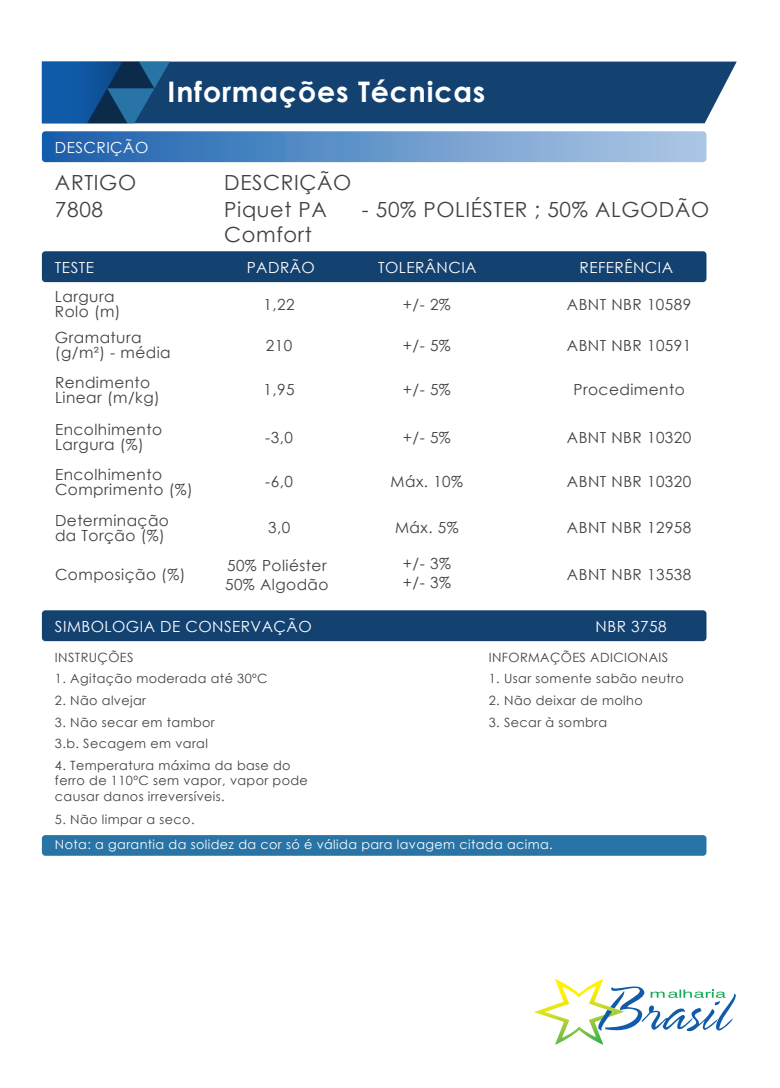
<style>
.page{position:relative;width:780px;height:1088px;background:#fff}
.page>*{position:absolute;margin:0;border:0;box-sizing:border-box;transform-origin:0 0}
.t1{font:700 28.38px "Century Gothic";letter-spacing:.03em;color:#fff}
.t2{font:20.88px/25.8px "Century Gothic";letter-spacing:.03em;color:#424142}
.t3{font:15.38px/15.4px "Century Gothic";letter-spacing:.03em;color:#424142}
.t4{font:15.38px "Century Gothic";letter-spacing:.03em;color:#fff}
.t5{font:12.75px/15.4px "Century Gothic";letter-spacing:.03em;color:#424142}
.t6{font:12.75px "Century Gothic";letter-spacing:.03em;color:#fff}
</style>
<div class="page">
<svg style="left:42px;top:131px;width:664px;height:31px;background:#6595ca"></svg>
<div style="left:42px;top:251px;width:664px;height:31px;background:#134170;border-radius:4px"></div>
<div style="left:42px;top:610px;width:664px;height:31px;background:#134170;border-radius:4px"></div>
<div style="left:42px;top:835px;width:664px;height:21px;background:#2974a6;border-radius:4px"></div>
<svg style="left:534px;top:979px;width:201px;height:66px"></svg>
<div style="left:178px;top:62px;width:558px;height:61px;background:#134170"></div>
<svg style="left:42px;top:62px;width:136px;height:61px;background:#134f89"></svg>
<p class="t4" style="left:55px;top:137px;width:95px">DESCRIÇÃO</p>
<h1 class="t1" style="left:168px;top:70px;width:319px">Informações Técnicas</h1>
<h2 class="t2" style="left:55px;top:169px;width:83px;line-height:26.5px">ARTIGO<br>7808</h2>
<h2 class="t2" style="left:224px;top:170px;width:128px">DESCRIÇÃO<br>Piquet PA<br>Comfort</h2>
<h2 class="t2" style="left:362px;top:196px;width:349px">- 50% POLIÉSTER ; 50% ALGODÃO</h2>
<p class="t4" style="left:55px;top:257px;width:40px">TESTE</p>
<p class="t4" style="left:247px;top:257px;width:70px">PADRÃO</p>
<p class="t4" style="left:378px;top:257px;width:100px">TOLERÂNCIA</p>
<p class="t4" style="left:579px;top:257px;width:95px">REFERÊNCIA</p>
<p class="t3" style="left:55px;top:288px;width:67px">Largura<br>Rolo (m)</p>
<p class="t3" style="left:263px;top:296px;width:33px">1,22</p>
<p class="t3" style="left:403px;top:296px;width:49px">+/- 2%</p>
<p class="t3" style="left:567px;top:296px;width:126px">ABNT NBR 10589</p>
<p class="t3" style="left:55px;top:329px;width:117px">Gramatura (g/m²) - média</p>
<p class="t3" style="left:266px;top:337px;width:28px">210</p>
<p class="t3" style="left:403px;top:337px;width:49px">+/- 5%</p>
<p class="t3" style="left:567px;top:337px;width:126px">ABNT NBR 10591</p>
<p class="t3" style="left:55px;top:374px;width:106px">Rendimento<br>Linear (m/kg)</p>
<p class="t3" style="left:263px;top:382px;width:33px">1,95</p>
<p class="t3" style="left:403px;top:382px;width:49px">+/- 5%</p>
<p class="t3" style="left:573px;top:382px;width:113px">Procedimento</p>
<p class="t3" style="left:55px;top:421px;width:109px">Encolhimento<br>Largura (%)</p>
<p class="t3" style="left:265px;top:429px;width:29px">-3,0</p>
<p class="t3" style="left:403px;top:429px;width:49px">+/- 5%</p>
<p class="t3" style="left:567px;top:429px;width:126px">ABNT NBR 10320</p>
<p class="t3" style="left:55px;top:466px;width:139px">Encolhimento<br>Comprimento (%)</p>
<p class="t3" style="left:265px;top:474px;width:29px">-6,0</p>
<p class="t3" style="left:390px;top:474px;width:74px">Máx. 10%</p>
<p class="t3" style="left:567px;top:474px;width:126px">ABNT NBR 10320</p>
<p class="t3" style="left:55px;top:512px;width:115px">Determinação da Torção (%)</p>
<p class="t3" style="left:268px;top:520px;width:24px">3,0</p>
<p class="t3" style="left:395px;top:520px;width:65px">Máx. 5%</p>
<p class="t3" style="left:567px;top:520px;width:126px">ABNT NBR 12958</p>
<p class="t3" style="left:55px;top:567px;width:132px">Composição (%)</p>
<p class="t3" style="left:225px;top:556px;width:105px;line-height:18.4px">50% Poliéster<br>50% Algodão</p>
<p class="t3" style="left:403px;top:554px;width:49px;line-height:18.4px">+/- 3% +/- 3%</p>
<p class="t3" style="left:567px;top:567px;width:126px">ABNT NBR 13538</p>
<p class="t4" style="left:595px;top:616px;width:72px">NBR 3758</p>
<p class="t4" style="left:55px;top:616px;width:258px">SIMBOLOGIA DE CONSERVAÇÃO</p>
<p class="t5" style="left:55px;top:650px;width:80px">INSTRUÇÕES</p>
<p class="t5" style="left:55px;top:671px;width:214px">1. Agitação moderada até 30ºC</p>
<p class="t5" style="left:55px;top:692px;width:93px">2. Não alvejar</p>
<p class="t5" style="left:55px;top:711px;width:161px;line-height:21.8px">3. Não secar em tambor<br>3.b. Secagem em varal</p>
<p class="t5" style="left:55px;top:757px;width:254px">4. Temperatura máxima da base do ferro de 110ºC sem vapor, vapor pode causar danos irreversíveis.</p>
<p class="t5" style="left:55px;top:811px;width:141px">5. Não limpar a seco.</p>
<p class="t5" style="left:489px;top:650px;width:181px">INFORMAÇÕES ADICIONAIS</p>
<p class="t5" style="left:489px;top:671px;width:196px">1. Usar somente sabão neutro</p>
<p class="t5" style="left:489px;top:692px;width:155px">2. Não deixar de molho</p>
<p class="t5" style="left:489px;top:715px;width:120px">3. Secar à sombra</p>
<p class="t6" style="left:55px;top:836px;width:499px">Nota: a garantia da solidez da cor só é válida para lavagem citada acima.</p>
</div>
